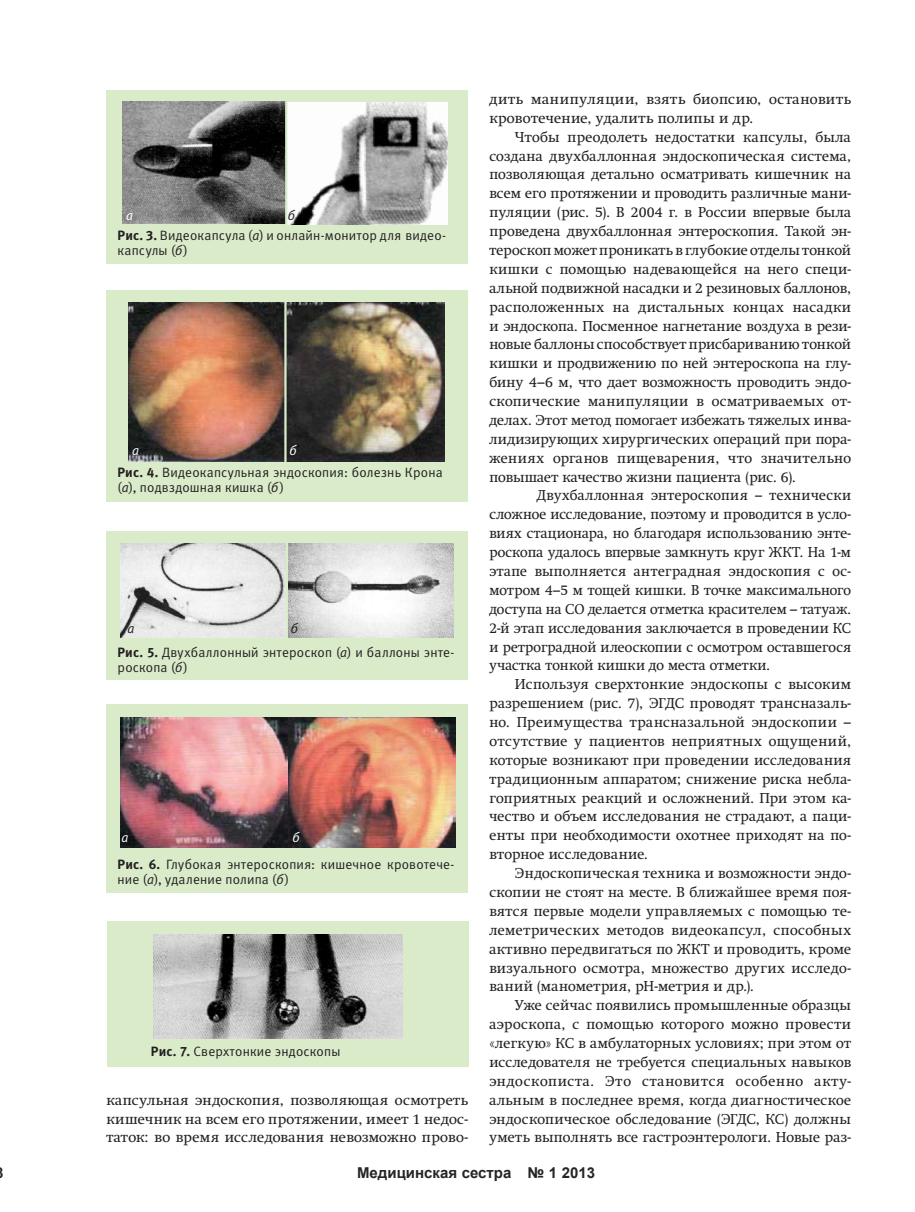
<style>
.page{position:relative;width:915px;height:1212px;background:#fff}
.page>*{position:absolute;margin:0;border:0;box-sizing:border-box;transform-origin:0 0}
.t1{font:700 15px "Arial";color:#272425}
.t2{font:14.25px/18.9px "Swift C";letter-spacing:.02em;color:#231f20;text-align:justify}
.t3{font:13.5px/15px "Meta C";letter-spacing:.015em;color:#231f20}
.t4{font:italic 13.5px "Meta C";color:#fff}
.t5{font:italic 13.5px "Meta C";color:#231f20}
.s1{font-weight:700}
.s2{font-style:italic}
</style>
<div class="page">
<div style="left:106px;top:90px;width:362px;height:174px;background:#daebca"></div>
<div style="left:106px;top:290px;width:362px;height:211px;background:#daebca"></div>
<div style="left:106px;top:531px;width:362px;height:149px;background:#daebca"></div>
<div style="left:106px;top:704px;width:362px;height:189px;background:#daebca"></div>
<img style="left:123px;top:102px;width:162px;height:121px">
<img style="left:129px;top:303px;width:316px;height:158px">
<img style="left:120px;top:544px;width:165px;height:94px">
<img style="left:120px;top:717px;width:167px;height:131px">
<img style="left:289px;top:717px;width:166px;height:131px">
<img style="left:288px;top:544px;width:165px;height:94px">
<img style="left:287px;top:102px;width:160px;height:123px">
<div style="left:107px;top:921px;width:361px;height:146px;background:#daebca"></div>
<img style="left:153px;top:934px;width:249px;height:104px">
<hr style="left:284px;top:296px;width:2px;height:168px;background:#daebca">
<p class="t4" style="left:126px;top:207px;width:9px">а</p>
<p class="t5" style="left:288px;top:207px;width:9px">б</p>
<p class="t3" style="left:117px;top:228px;width:330px"><span class="s1">Рис. 3.</span> Видеокапсула (<span class="s2">а</span>) и онлайн-монитор для видео&shy;капсулы (<span class="s2">б</span>)</p>
<p class="t4" style="left:132px;top:443px;width:9px">а</p>
<p class="t4" style="left:289px;top:443px;width:9px">б</p>
<p class="t3" style="left:117px;top:465px;width:326px"><span class="s1">Рис. 4.</span> Видеокапсульная эндоскопия: болезнь Крона (<span class="s2">а</span>), подвздошная кишка (<span class="s2">б</span>)</p>
<p class="t5" style="left:127px;top:621px;width:9px">а</p>
<p class="t5" style="left:291px;top:621px;width:9px">б</p>
<p class="t3" style="left:117px;top:644px;width:338px"><span class="s1">Рис. 5.</span> Двухбаллонный энтероскоп (<span class="s2">а</span>) и баллоны энте&shy;роскопа (<span class="s2">б</span>)</p>
<p class="t4" style="left:121px;top:830px;width:9px">а</p>
<p class="t4" style="left:292px;top:830px;width:9px">б</p>
<p class="t3" style="left:117px;top:857px;width:338px"><span class="s1">Рис. 6.</span> Глубокая энтероскопия: кишечное кровотече&shy;ние (<span class="s2">а</span>), удаление полипа (<span class="s2">б</span>)</p>
<p class="t3" style="left:151px;top:1044px;width:191px"><span class="s1">Рис. 7.</span> Сверхтонкие эндоскопы</p>
<p class="t2" style="left:106px;top:1090px;width:363px">капсульная эндоскопия, позволяющая осмотреть кишечник на всем его протяжении, имеет 1 недос&shy;таток: во время исследования невозможно прово-</p>
<p class="t2" style="left:489px;top:90px;width:363px">дить манипуляции, взять биопсию, остановить кровотечение, удалить полипы и др.</p>
<p class="t2" style="left:489px;top:127px;width:363px;text-indent:26px">Чтобы преодолеть недостатки капсулы, была создана двухбаллонная эндоскопическая система, позволяющая детально осматривать кишечник на всем его протяжении и проводить различные мани&shy;пуляции (рис. 5). В 2004 г. в России впервые была проведена двухбаллонная энтероскопия. Такой эн&shy;тероскоп может проникать в глубокие отделы тонкой кишки с помощью надевающейся на него специ&shy;альной подвижной насадки и 2 резиновых баллонов, расположенных на дистальных концах насадки и эндоскопа. Посменное нагнетание воздуха в рези&shy;новые баллоны способствует присбариванию тонкой кишки и продвижению по ней энтероскопа на глу&shy;бину 4–6 м, что дает возможность проводить эндо&shy;скопические манипуляции в осматриваемых от&shy;делах. Этот метод помогает избежать тяжелых инва&shy;лидизирующих хирургических операций при пора&shy;жениях органов пищеварения, что значительно повышает качество жизни пациента (рис. 6).</p>
<p class="t2" style="left:489px;top:486px;width:363px;text-indent:47px">Двухбаллонная энтероскопия – технически сложное исследование, поэтому и проводится в усло&shy;виях стационара, но благодаря использованию энте&shy;роскопа удалось впервые замкнуть круг ЖКТ. На 1-м этапе выполняется антеградная эндоскопия с ос&shy;мотром 4–5 м тощей кишки. В точке максимального доступа на СО делается отметка красителем – татуаж.<br>2-й этап исследования заключается в проведении КС и ретроградной илеоскопии с осмотром оставшегося участка тонкой кишки до места отметки.</p>
<p class="t2" style="left:489px;top:675px;width:363px;text-indent:26px">Используя сверхтонкие эндоскопы с высоким разрешением (рис. 7), ЭГДС проводят трансназаль&shy;но. Преимущества трансназальной эндоскопии – отсутствие у пациентов неприятных ощущений, которые возникают при проведении исследования традиционным аппаратом; снижение риска небла&shy;гоприятных реакций и осложнений. При этом ка&shy;чество и объем исследования не страдают, а паци&shy;енты при необходимости охотнее приходят на по&shy;вторное исследование.</p>
<p class="t2" style="left:489px;top:864px;width:363px;text-indent:26px">Эндоскопическая техника и возможности эндо&shy;скопии не стоят на месте. В ближайшее время поя&shy;вятся первые модели управляемых с помощью те&shy;леметрических методов видеокапсул, способных активно передвигаться по ЖКТ и проводить, кроме визуального осмотра, множество других исследо&shy;ваний (манометрия, рН-метрия и др.).</p>
<p class="t2" style="left:489px;top:996px;width:363px;text-indent:26px">Уже сейчас появились промышленные образцы аэроскопа, с помощью которого можно провести «легкую» КС в амбулаторных условиях; при этом от исследователя не требуется специальных навыков эндоскописта. Это становится особенно акту&shy;альным в последнее время, когда диагностическое эндоскопическое обследование (ЭГДС, КС) должны уметь выполнять все гастроэнтерологи. Новые раз-</p>
<p class="t1" style="left:357px;top:1163px;width:239px">Медицинская сестра № 1 2013</p>
</div>
